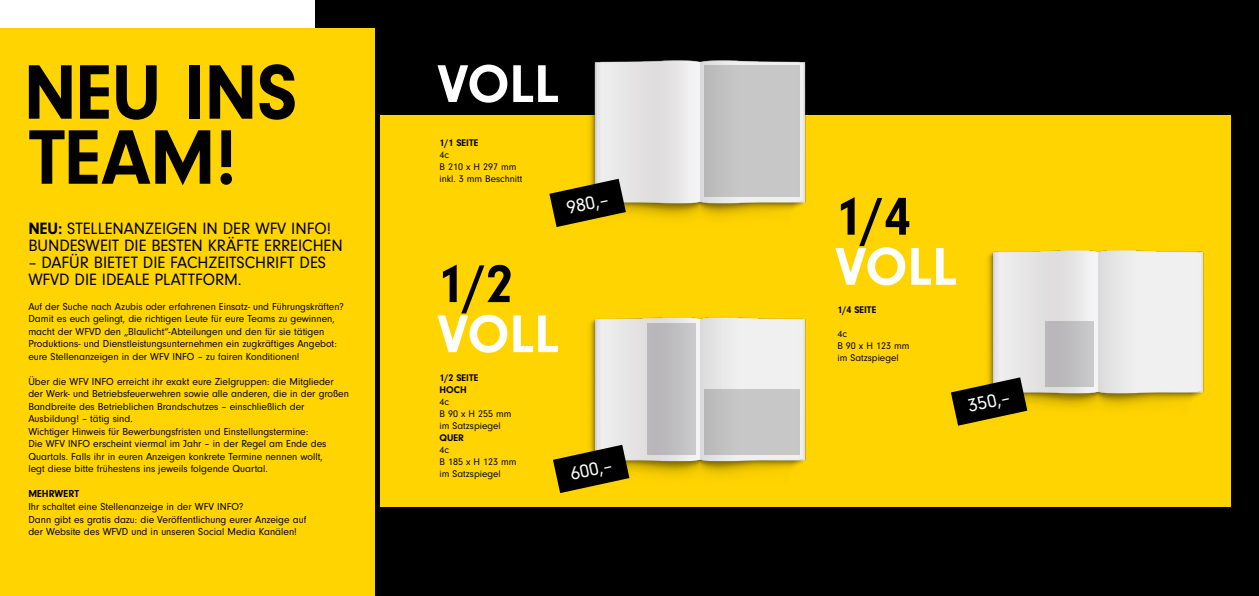
<style>
.page{position:relative;width:1259px;height:596px;background:#fff}
.page>*{position:absolute;margin:0;border:0;box-sizing:border-box;transform-origin:0 0}
.t1{font:700 80px/65px "Neuzeit Gro";letter-spacing:-.01em;color:#000}
.t2{font:700 55px "Neuzeit Gro";color:#fff}
.t3{font:700 55px "Neuzeit Gro";color:#000}
.t4{font:19.2px "Neuzeit Gro";color:#fff}
.t5{font:17px/17px "Neuzeit Gro";letter-spacing:-.005em;color:#000}
.t6{font:10.5px/12.5px "Neuzeit Gro";color:#000}
.t7{font:700 10.5px "Neuzeit Gro";color:#000}
.t8{font:10px/12px "Neuzeit Gro";color:#000}
.t9{font:700 10px/12px "Neuzeit Gro";color:#000}
.s1{font-weight:700}
</style>
<div class="page">
<div style="left:316px;top:0;width:943px;height:595px;background:#000"></div>
<div style="left:0;top:28px;width:374px;height:567px;background:#ffd400"></div>
<div style="left:380px;top:116px;width:850px;height:391px;background:#ffd400"></div>
<img style="left:578px;top:60px;width:241px;height:158px">
<div style="left:704px;top:66px;width:96px;height:131px;background:linear-gradient(to right,#bfbfc0,#cbcacb)"></div>
<svg style="left:549px;top:179px;width:77px;height:48px"></svg>
<img style="left:589px;top:317px;width:217px;height:162px">
<div style="left:647px;top:323px;width:49px;height:131px;background:linear-gradient(to right,#b5b3b4,#c9c8ca)"></div>
<div style="left:704px;top:389px;width:96px;height:65px;background:linear-gradient(to right,#bfbfc0,#cbcacb)"></div>
<svg style="left:553px;top:444px;width:76px;height:49px"></svg>
<img style="left:987px;top:250px;width:217px;height:161px">
<div style="left:1045px;top:321px;width:48px;height:66px;background:linear-gradient(to right,#b5b3b4,#c8c7c9)"></div>
<svg style="left:951px;top:377px;width:76px;height:48px"></svg>
<h1 class="t1" style="left:23px;top:60px;width:276px">NEU INS<br>TEAM!</h1>
<h3 class="t5" style="left:28px;top:220px;width:316px"><span class="s1">NEU:</span> STELLENANZEIGEN IN DER WFV INFO!<br>BUNDESWEIT DIE BESTEN KRÄFTE ERREICHEN</h3>
<h3 class="t5" style="left:28px;top:254px;width:299px">– DAFÜR BIETET DIE FACHZEITSCHRIFT DES<br>WFVD DIE IDEALE PLATTFORM.</h3>
<p class="t6" style="left:28px;top:300px;width:317px">Auf der Suche nach Azubis oder erfahrenen Einsatz- und Führungskräften?<br>Damit es euch gelingt, die richtigen Leute für eure Teams zu gewinnen, macht der WFVD den „Blaulicht“-Abteilungen und den für sie tätigen Produktions- und Dienstleistungsunternehmen ein zugkräftiges Angebot: eure Stellenanzeigen in der WFV INFO – zu fairen Konditionen!</p>
<p class="t6" style="left:28px;top:375px;width:322px">Über die WFV INFO erreicht ihr exakt eure Zielgruppen: die Mitglieder der Werk- und Betriebsfeuerwehren sowie alle anderen, die in der großen Bandbreite des Betrieblichen Brandschutzes – einschließlich der Ausbildung! – tätig sind.<br>Wichtiger Hinweis für Bewerbungsfristen und Einstellungstermine:<br>Die WFV INFO erscheint viermal im Jahr – in der Regel am Ende des Quartals. Falls ihr in euren Anzeigen konkrete Termine nennen wollt,<br>legt diese bitte frühestens ins jeweils folgende Quartal.</p>
<p class="t7" style="left:28px;top:488px;width:52px">MEHRWERT</p>
<p class="t6" style="left:28px;top:500px;width:279px">Ihr schaltet eine Stellenanzeige in der WFV INFO?<br>Dann gibt es gratis dazu: die Veröffentlichung eurer Anzeige auf der Website des WFVD und in unseren Social Media Kanälen!</p>
<h2 class="t2" style="left:437px;top:53px;width:123px">VOLL</h2>
<p class="t9" style="left:439px;top:136px;width:40px">1/1 SEITE</p>
<p class="t8" style="left:439px;top:148px;width:85px">4c<br>B 210 x H 297 mm inkl. 3 mm Beschnitt</p>
<h3 class="t4" style="left:564px;top:197px;width:44px;rotate:-12deg">980,–</h3>
<h2 class="t3" style="left:437px;top:253px;width:78px">1/2</h2>
<h2 class="t2" style="left:437px;top:303px;width:123px">VOLL</h2>
<p class="t9" style="left:439px;top:371px;width:40px">1/2 SEITE<br>HOCH</p>
<p class="t8" style="left:439px;top:395px;width:74px">4c<br>B 90 x H 255 mm im Satzspiegel</p>
<p class="t9" style="left:439px;top:431px;width:26px">QUER</p>
<p class="t8" style="left:439px;top:443px;width:79px">4c<br>B 185 x H 123 mm im Satzspiegel</p>
<h3 class="t4" style="left:568px;top:463px;width:44px;rotate:-12deg">600,–</h3>
<h2 class="t3" style="left:834px;top:186px;width:78px">1/4</h2>
<h2 class="t2" style="left:835px;top:236px;width:123px">VOLL</h2>
<p class="t9" style="left:837px;top:304px;width:40px">1/4 SEITE</p>
<p class="t8" style="left:837px;top:328px;width:74px">4c<br>B 90 x H 123 mm im Satzspiegel</p>
<h3 class="t4" style="left:966px;top:395px;width:44px;rotate:-12deg">350,–</h3>
</div>
